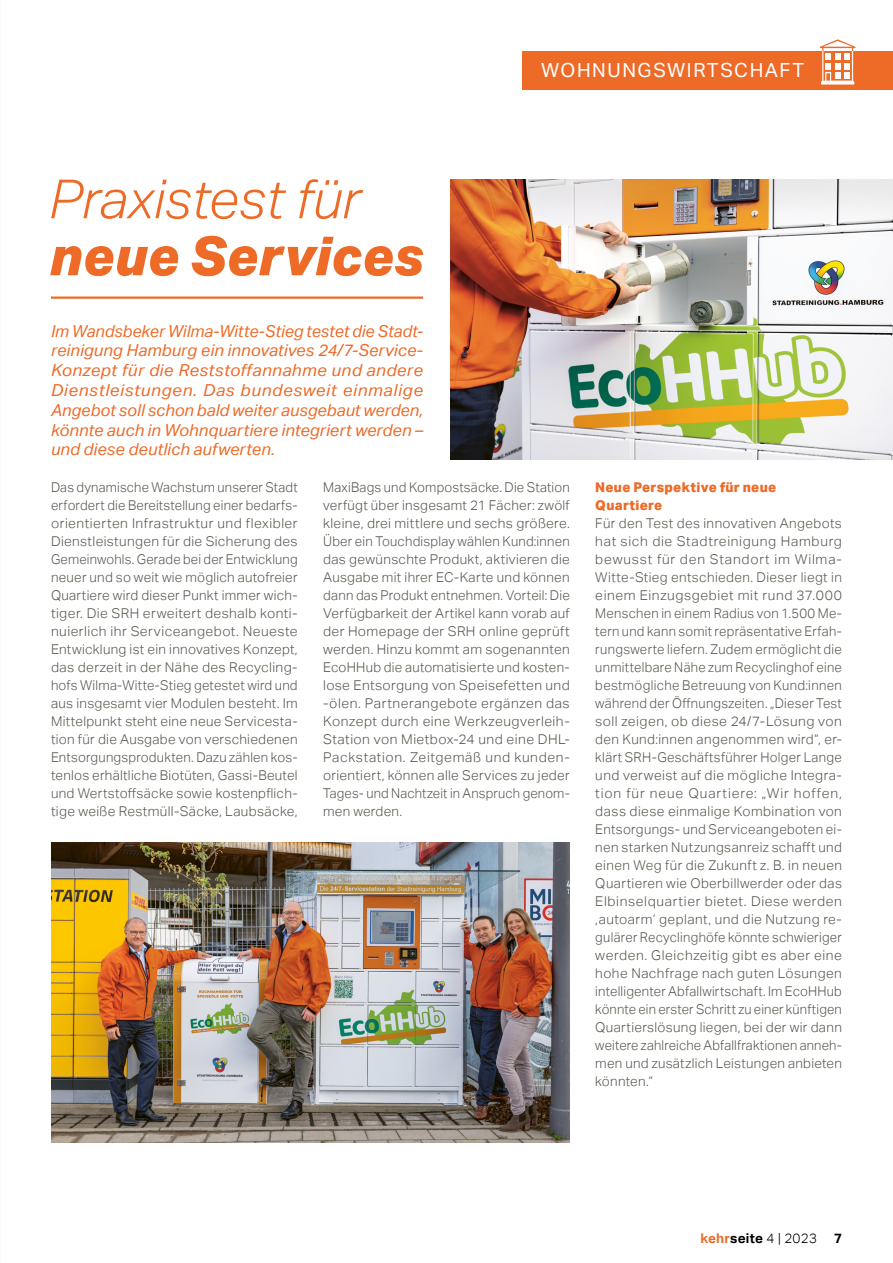
<style>
.page{position:relative;width:893px;height:1263px;background:#fff}
.page>*{position:absolute;margin:0;border:0;box-sizing:border-box;transform-origin:0 0}
.t1{font:italic 300 54px "Aktiv Grotesk";color:#ed6a27}
.t2{font:italic 800 54px "Aktiv Grotesk";color:#ed6a27}
.t3{font:19.5px "Aktiv Grotesk";letter-spacing:.08em;color:#fff}
.t4{font:italic 16.5px/19.8px "Aktiv Grotesk";letter-spacing:.005em;color:#ed6a27;text-align:justify}
.t5{font:300 13.5px/18px "Aktiv Grotesk";letter-spacing:.02em;color:#57544b;text-align:justify}
.t6{font:800 13.5px/18px "Aktiv Grotesk";letter-spacing:.02em;color:#ed6a27}
.t7{font:300 13.5px "Aktiv Grotesk";color:#000}
.t8{font:700 13.5px "Aktiv Grotesk";color:#000}
.s1{font-weight:700;color:#ed6a27}
.s2{font-weight:700}
</style>
<div class="page">
<hr style="left:0;top:243px;width:1px;height:153px;background:#000">
<img style="left:451px;top:180px;width:442px;height:279px">
<img style="left:51px;top:843px;width:519px;height:299px">
<hr style="left:51px;top:296px;width:372px;height:3px;background:#ed6a27">
<div style="left:522px;top:51px;width:371px;height:38px;background:#ed6a27"></div>
<svg style="left:820px;top:39px;width:35px;height:46px"></svg>
<div style="left:844px;top:53px;width:6px;height:7px;background:#fff"></div>
<div style="left:835px;top:72px;width:6px;height:7px;background:#fff"></div>
<div style="left:844px;top:72px;width:6px;height:7px;background:#fff"></div>
<h1 class="t1" style="left:49px;top:168px;width:313px">Praxistest für</h1>
<h1 class="t2" style="left:49px;top:222px;width:376px">neue Services</h1>
<p class="t4" style="left:51px;top:321px;width:374px">Im Wandsbeker Wilma-Witte-Stieg testet die Stadt&shy;reinigung Hamburg ein innovatives 24/7-Service-Konzept für die Reststoffannahme und andere Dienstleistungen. Das bundesweit einmalige Angebot soll schon bald weiter ausgebaut werden, könnte auch in Wohnquartiere integriert werden – und diese deutlich aufwerten.</p>
<h2 class="t3" style="left:541px;top:59px;width:264px">WOHNUNGSWIRTSCHAFT</h2>
<p class="t5" style="left:51px;top:478px;width:248px">Das dynamische Wachstum unserer Stadt erfordert die Bereitstellung einer bedarfs&shy;orientierten Infrastruktur und flexibler Dienstleistungen für die Sicherung des Gemeinwohls. Gerade bei der Entwicklung neuer und so weit wie möglich autofreier Quartiere wird dieser Punkt immer wich&shy;tiger. Die SRH erweitert deshalb konti&shy;nuierlich ihr Serviceangebot. Neueste Entwicklung ist ein innovatives Konzept, das derzeit in der Nähe des Recycling&shy;hofs Wilma-Witte-Stieg getestet wird und aus insgesamt vier Modulen besteht. Im Mittelpunkt steht eine neue Servicesta&shy;tion für die Ausgabe von verschiedenen Entsorgungsprodukten. Dazu zählen kos&shy;tenlos erhältliche Biotüten, Gassi-Beutel und Wertstoffsäcke sowie kostenpflich&shy;tige weiße Restmüll-Säcke, Laubsäcke,</p>
<p class="t5" style="left:323px;top:478px;width:248px">MaxiBags und Kompostsäcke. Die Station verfügt über insgesamt 21 Fächer: zwölf kleine, drei mittlere und sechs größere.<br>Über ein Touchdisplay wählen Kund:innen das gewünschte Produkt, aktivieren die Ausgabe mit ihrer EC-Karte und können dann das Produkt entnehmen. Vorteil: Die Verfügbarkeit der Artikel kann vorab auf der Homepage der SRH online geprüft werden. Hinzu kommt am sogenannten EcoHHub die automatisierte und kosten&shy;lose Entsorgung von Speisefetten und -ölen. Partnerangebote ergänzen das Konzept durch eine Werkzeugverleih-Station von Mietbox-24 und eine DHL-Packstation. Zeitgemäß und kunden&shy;orientiert, können alle Services zu jeder Tages- und Nachtzeit in Anspruch genom&shy;men werden.</p>
<p class="t6" style="left:595px;top:478px;width:182px">Neue Perspektive für neue<br>Quartiere</p>
<p class="t5" style="left:595px;top:514px;width:248px">Für den Test des innovativen Angebots hat sich die Stadtreinigung Hamburg bewusst für den Standort im Wilma-Witte-Stieg entschieden. Dieser liegt in einem Einzugsgebiet mit rund 37.000<br>Menschen in einem Radius von 1.500 Me&shy;tern und kann somit repräsentative Erfah&shy;rungswerte liefern. Zudem ermöglicht die unmittelbare Nähe zum Recyclinghof eine bestmögliche Betreuung von Kund:innen während der Öffnungszeiten. „Dieser Test soll zeigen, ob diese 24/7-Lösung von den Kund:innen angenommen wird“, er&shy;klärt SRH-Geschäftsführer Holger Lange und verweist auf die mögliche Integra&shy;tion für neue Quartiere: „Wir hoffen, dass diese einmalige Kombination von Entsorgungs- und Serviceangeboten ei&shy;nen starken Nutzungsanreiz schafft und einen Weg für die Zukunft z. B. in neuen Quartieren wie Oberbillwerder oder das Elbinselquartier bietet. Diese werden ,autoarm‘ geplant, und die Nutzung re&shy;gulärer Recyclinghöfe könnte schwieriger werden. Gleichzeitig gibt es aber eine hohe Nachfrage nach guten Lösungen intelligenter Abfallwirtschaft. Im EcoHHub könnte ein erster Schritt zu einer künftigen Quartierslösung liegen, bei der wir dann weitere zahlreiche Abfallfraktionen anneh&shy;men und zusätzlich Leistungen anbieten könnten.“</p>
<p class="t7" style="left:700px;top:1230px;width:118px"><span class="s1">kehr</span><span class="s2">seite</span> 4 | 2023</p>
<p class="t8" style="left:834px;top:1230px;width:9px">7</p>
</div>
